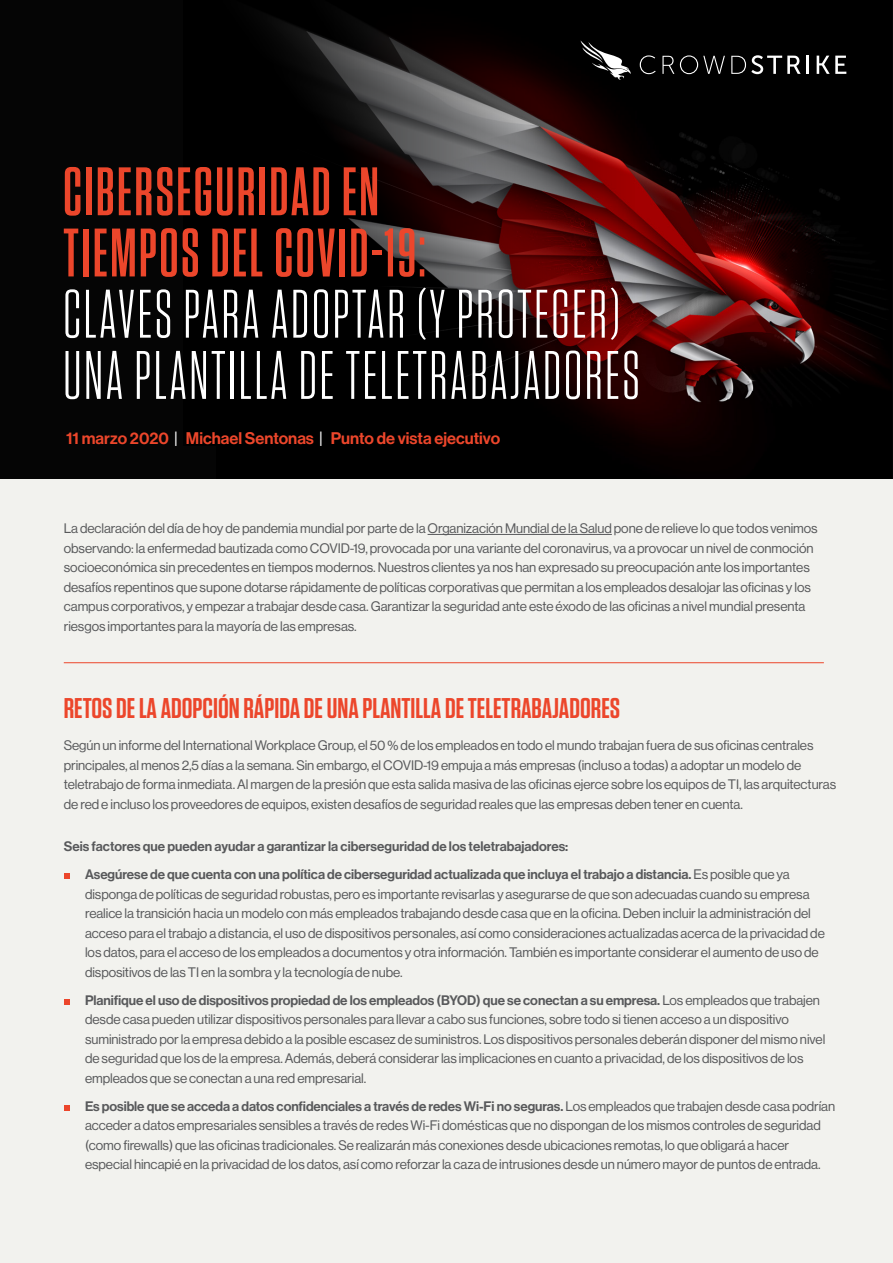
<style>
.page{position:relative;width:893px;height:1263px;background:#f2f2ee}
.page>*{position:absolute;margin:0;border:0;box-sizing:border-box;transform-origin:0 0}
.t1{font:68.4px/61.2px "Tungsten Condensed";letter-spacing:.04em;color:#fff}
.t2{font:600 68.4px/61.2px "Tungsten Condensed";letter-spacing:.04em;color:#ec462b}
.t3{font:600 28.5px "Tungsten";color:#ec462b}
.t4{font:500 16.5px "Haas Grot Disp 65";color:#ec462b}
.t5{font:13.5px/19.5px "Haas Grot Disp 55 Roman";letter-spacing:-.005em;color:#58595b}
.t6{font:500 13.5px/28px "Haas Grot Disp 65";letter-spacing:-.005em;color:#58595b}
.s1{font-family:"Haas Grot Disp 55 Roman";font-weight:400;color:#fff}
.s2{font-family:"Haas Grot Disp 55 Roman";font-weight:400}
</style>
<div class="page">
<div style="left:0;top:0;width:893px;height:478px;background:#050505"></div>
<img style="left:635px;top:55px;width:240px;height:389px">
<hr style="left:428px;top:534px;width:184px;height:1px;background:#58595b">
<svg style="left:64px;top:873px;width:6px;height:6px"></svg>
<svg style="left:64px;top:999px;width:6px;height:6px"></svg>
<svg style="left:64px;top:1105px;width:6px;height:6px"></svg>
<hr style="left:64px;top:662px;width:760px;height:1px;background:#ec462b">
<svg style="left:287px;top:24px;width:348px;height:410px"></svg>
<svg style="left:580px;top:41px;width:51px;height:39px"></svg>
<svg style="left:640px;top:55px;width:16px;height:19px"></svg>
<svg style="left:662px;top:56px;width:12px;height:18px"></svg>
<svg style="left:680px;top:55px;width:45px;height:19px"></svg>
<svg style="left:731px;top:55px;width:70px;height:19px"></svg>
<hr style="left:806px;top:56px;width:3px;height:18px;background:#fff">
<svg style="left:817px;top:56px;width:29px;height:18px"></svg>
<h1 class="t2" style="left:63px;top:163px;width:363px">CIBERSEGURIDAD EN<br>TIEMPOS DEL COVID-19:</h1>
<h1 class="t1" style="left:63px;top:286px;width:578px">CLAVES PARA ADOPTAR (Y PROTEGER)<br>UNA PLANTILLA DE TELETRABAJADORES</h1>
<p class="t4" style="left:66px;top:428px;width:436px">11 marzo 2020 <span class="s1">|</span> Michael Sentonas <span class="s1">|</span> Punto de vista ejecutivo</p>
<p class="t5" style="left:64px;top:519px;width:755px">La declaración del día de hoy de pandemia mundial por parte de la Organización Mundial de la Salud pone de relieve lo que todos venimos observando: la enfermedad bautizada como COVID-19, provocada por una variante del coronavirus, va a provocar un nivel de conmoción socioeconómica sin precedentes en tiempos modernos. Nuestros clientes ya nos han expresado su preocupación ante los importantes desafíos repentinos que supone dotarse rápidamente de políticas corporativas que permitan a los empleados desalojar las oficinas y los campus corporativos, y empezar a trabajar desde casa. Garantizar la seguridad ante este éxodo de las oficinas a nivel mundial presenta riesgos importantes para la mayoría de las empresas.</p>
<h2 class="t3" style="left:64px;top:693px;width:558px">RETOS DE LA ADOPCIÓN RÁPIDA DE UNA PLANTILLA DE TELETRABAJADORES</h2>
<p class="t5" style="left:64px;top:736px;width:774px">Según un informe del International Workplace Group, el 50 % de los empleados en todo el mundo trabajan fuera de sus oficinas centrales principales, al menos 2,5 días a la semana. Sin embargo, el COVID-19 empuja a más empresas (incluso a todas) a adoptar un modelo de teletrabajo de forma inmediata. Al margen de la presión que esta salida masiva de las oficinas ejerce sobre los equipos de TI, las arquitecturas de red e incluso los proveedores de equipos, existen desafíos de seguridad reales que las empresas deben tener en cuenta.</p>
<p class="t6" style="left:85px;top:833px;width:706px;text-indent:-21px">Seis factores que pueden ayudar a garantizar la ciberseguridad de los teletrabajadores:<br>Asegúrese de que cuenta con una política de ciberseguridad actualizada que incluya el trabajo a distancia. <span class="s2">Es posible que ya</span></p>
<p class="t5" style="left:85px;top:884px;width:741px">disponga de políticas de seguridad robustas, pero es importante revisarlas y asegurarse de que son adecuadas cuando su empresa realice la transición hacia un modelo con más empleados trabajando desde casa que en la oficina. Deben incluir la administración del acceso para el trabajo a distancia, el uso de dispositivos personales, así como consideraciones actualizadas acerca de la privacidad de los datos, para el acceso de los empleados a documentos y otra información. También es importante considerar el aumento de uso de dispositivos de las TI en la sombra y la tecnología de nube.</p>
<p class="t6" style="left:85px;top:986px;width:736px">Planifique el uso de dispositivos propiedad de los empleados (BYOD) que se conectan a su empresa. <span class="s2">Los empleados que trabajen</span></p>
<p class="t5" style="left:85px;top:1010px;width:742px">desde casa pueden utilizar dispositivos personales para llevar a cabo sus funciones, sobre todo si tienen acceso a un dispositivo suministrado por la empresa debido a la posible escasez de suministros. Los dispositivos personales deberán disponer del mismo nivel de seguridad que los de la empresa. Además, deberá considerar las implicaciones en cuanto a privacidad, de los dispositivos de los empleados que se conectan a una red empresarial.</p>
<p class="t6" style="left:85px;top:1092px;width:752px">Es posible que se acceda a datos confidenciales a través de redes Wi-Fi no seguras. <span class="s2">Los empleados que trabajen desde casa podrían</span></p>
<p class="t5" style="left:85px;top:1116px;width:737px">acceder a datos empresariales sensibles a través de redes Wi-Fi domésticas que no dispongan de los mismos controles de seguridad (como firewalls) que las oficinas tradicionales. Se realizarán más conexiones desde ubicaciones remotas, lo que obligará a hacer especial hincapié en la privacidad de los datos, así como reforzar la caza de intrusiones desde un número mayor de puntos de entrada.</p>
</div>
